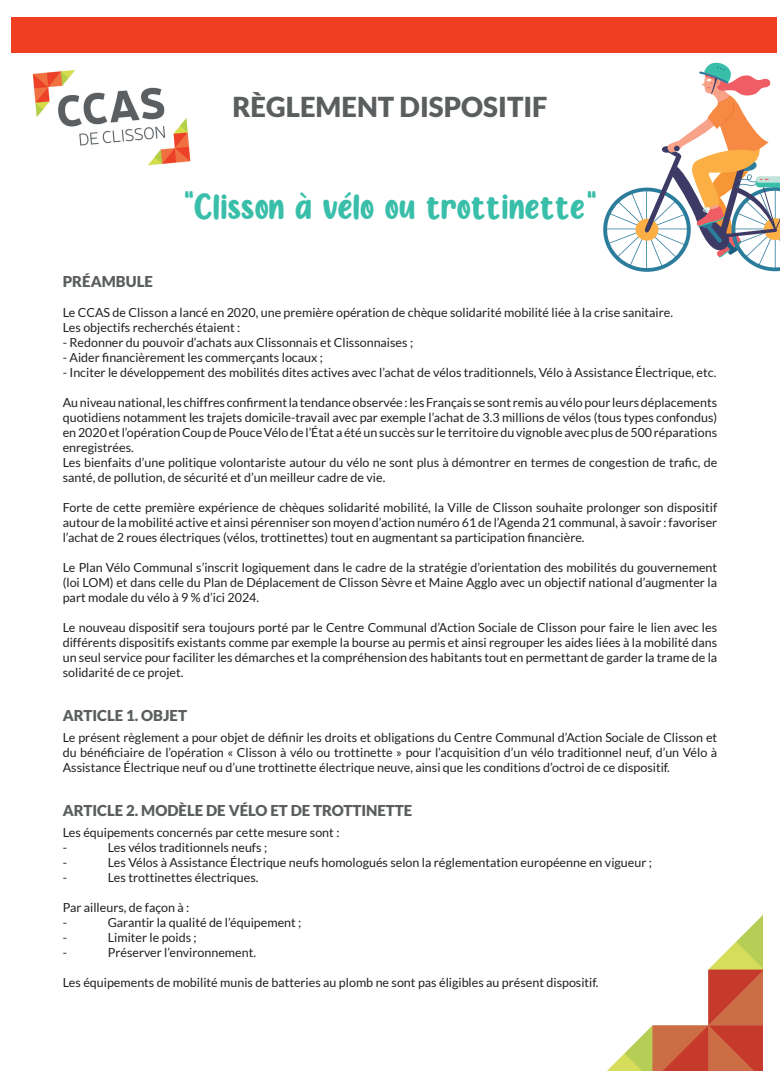
<style>
.page{position:relative;width:780px;height:1088px;background:#fff}
.page>*{position:absolute;margin:0;border:0;box-sizing:border-box;transform-origin:0 0}
.t1{font:42.5px "Almond Nougat";color:#39bea9}
.t2{font:900 27.5px "Lato";color:#5b5e5f}
.t3{font:900 15px "Lato";color:#5b5e5f}
.t4{font:12.5px/15px "Lato";color:#231f20}
</style>
<div class="page">
<div style="left:11px;top:18px;width:765px;height:35px;background:#ef3e22"></div>
<img style="left:608px;top:916px;width:154px;height:154px">
<img style="left:32px;top:70px;width:159px;height:96px">
<svg style="left:603px;top:62px;width:177px;height:210px"></svg>
<h2 class="t2" style="left:232px;top:91px;width:317px">RÈGLEMENT DISPOSITIF</h2>
<h1 class="t1" style="left:183px;top:186px;width:415px">"Clisson à vélo ou trottinette"</h1>
<p class="t3" style="left:63px;top:272px;width:92px">PRÉAMBULE</p>
<p class="t4" style="left:63px;top:305px;width:611px">Le CCAS de Clisson a lancé en 2020, une première opération de chèque solidarité mobilité liée à la crise sanitaire.<br>Les objectifs recherchés étaient :</p>
<p class="t4" style="left:63px;top:335px;width:352px">- Redonner du pouvoir d’achats aux Clissonnais et Clissonnaises ;</p>
<p class="t4" style="left:63px;top:350px;width:262px">- Aider financièrement les commerçants locaux ;</p>
<p class="t4" style="left:63px;top:365px;width:655px">- Inciter le développement des mobilités dites actives avec l’achat de vélos traditionnels, Vélo à Assistance Électrique, etc.</p>
<p class="t4" style="left:63px;top:395px;width:656px">Au niveau national, les chiffres confirment la tendance observée : les Français se sont remis au vélo pour leurs déplacements quotidiens notamment les trajets domicile-travail avec par exemple l’achat de 3.3 millions de vélos (tous types confondus) en 2020 et l’opération Coup de Pouce Vélo de l’État a été un succès sur le territoire du vignoble avec plus de 500 réparations enregistrées.<br>Les bienfaits d’une politique volontariste autour du vélo ne sont plus à démontrer en termes de congestion de trafic, de santé, de pollution, de sécurité et d’un meilleur cadre de vie.</p>
<p class="t4" style="left:63px;top:500px;width:656px;text-align:justify">Forte de cette première expérience de chèques solidarité mobilité, la Ville de Clisson souhaite prolonger son dispositif autour de la mobilité active et ainsi pérenniser son moyen d’action numéro 61 de l’Agenda 21 communal, à savoir : favoriser l’achat de 2 roues électriques (vélos, trottinettes) tout en augmentant sa participation financière.</p>
<p class="t4" style="left:63px;top:560px;width:656px;text-align:justify">Le Plan Vélo Communal s’inscrit logiquement dans le cadre de la stratégie d’orientation des mobilités du gouvernement (loi LOM) et dans celle du Plan de Déplacement de Clisson Sèvre et Maine Agglo avec un objectif national d’augmenter la part modale du vélo à 9 % d’ici 2024.</p>
<p class="t4" style="left:63px;top:620px;width:656px;text-align:justify">Le nouveau dispositif sera toujours porté par le Centre Communal d’Action Sociale de Clisson pour faire le lien avec les différents dispositifs existants comme par exemple la bourse au permis et ainsi regrouper les aides liées à la mobilité dans un seul service pour faciliter les démarches et la compréhension des habitants tout en permettant de garder la trame de la solidarité de ce projet.</p>
<p class="t3" style="left:63px;top:706px;width:126px">ARTICLE 1. OBJET</p>
<p class="t4" style="left:63px;top:730px;width:656px;text-align:justify">Le présent règlement a pour objet de définir les droits et obligations du Centre Communal d’Action Sociale de Clisson et du bénéficiaire de l’opération « Clisson à vélo ou trottinette » pour l’acquisition d’un vélo traditionnel neuf, d’un Vélo à Assistance Électrique neuf ou d’une trottinette électrique neuve, ainsi que les conditions d’octroi de ce dispositif.</p>
<p class="t3" style="left:63px;top:801px;width:351px">ARTICLE 2. MODÈLE DE VÉLO ET DE TROTTINETTE</p>
<p class="t4" style="left:63px;top:825px;width:278px">Les équipements concernés par cette mesure sont : -</p>
<p class="t4" style="left:108px;top:840px;width:161px">Les vélos traditionnels neufs ;</p>
<p class="t4" style="left:63px;top:855px;width:6px">-</p>
<p class="t4" style="left:108px;top:855px;width:545px">Les Vélos à Assistance Électrique neufs homologués selon la réglementation européenne en vigueur ;</p>
<p class="t4" style="left:63px;top:870px;width:6px">-</p>
<p class="t4" style="left:108px;top:870px;width:152px">Les trottinettes électriques.</p>
<p class="t4" style="left:63px;top:900px;width:128px">Par ailleurs, de façon à : -</p>
<p class="t4" style="left:108px;top:915px;width:195px">Garantir la qualité de l’équipement ;</p>
<p class="t4" style="left:63px;top:930px;width:6px">-</p>
<p class="t4" style="left:108px;top:930px;width:90px">Limiter le poids ;</p>
<p class="t4" style="left:63px;top:945px;width:6px">-</p>
<p class="t4" style="left:108px;top:945px;width:150px">Préserver l’environnement.</p>
<p class="t4" style="left:63px;top:975px;width:537px">Les équipements de mobilité munis de batteries au plomb ne sont pas éligibles au présent dispositif.</p>
</div>
